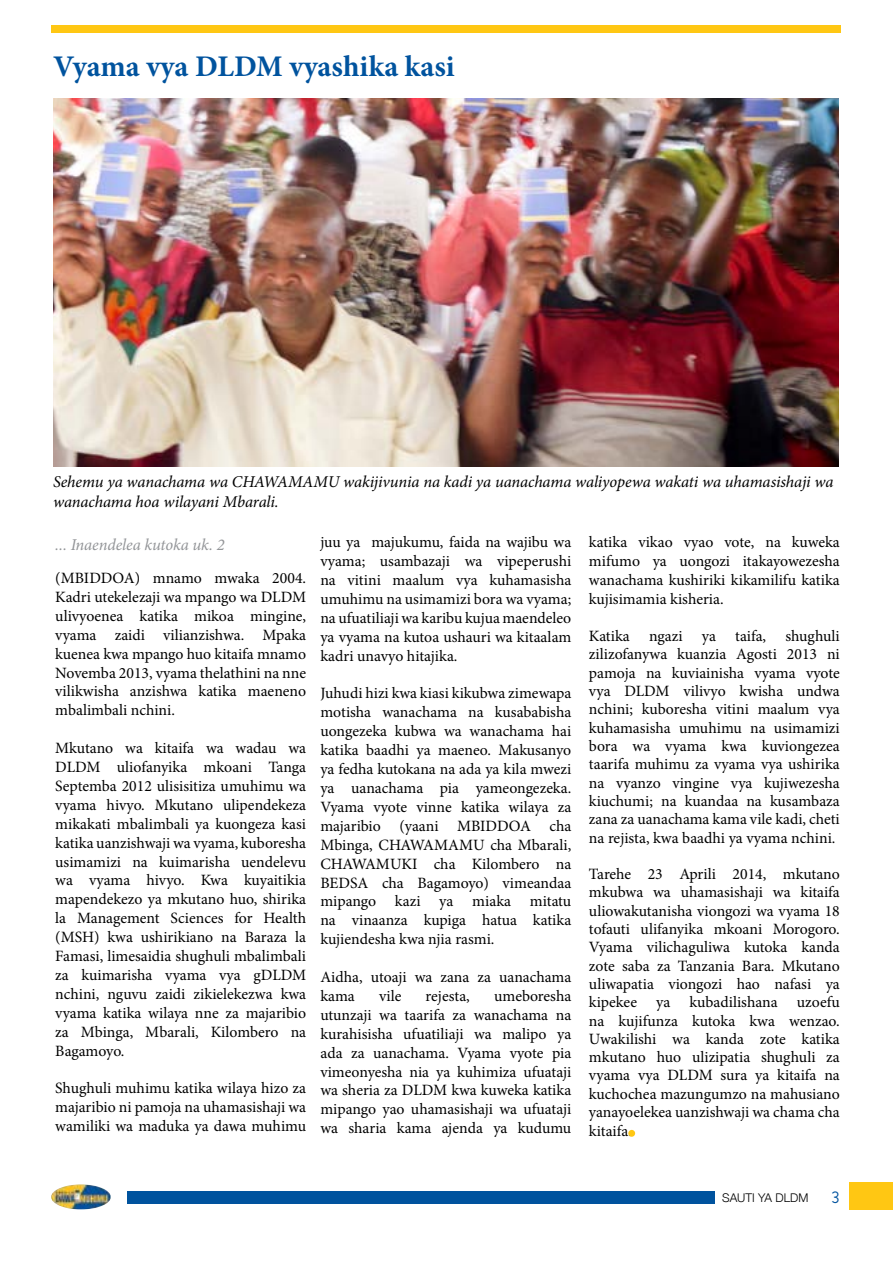
<style>
.page{position:relative;width:893px;height:1263px;background:#fff}
.page>*{position:absolute;margin:0;border:0;box-sizing:border-box;transform-origin:0 0}
.t1{font:700 30px "Minion Pro";color:#00539e}
.t2{font:18px "Kabel";color:#00539e}
.t3{font:italic 16.5px/19.8px "Minion Pro";letter-spacing:-.005em;color:#000}
.t4{font:italic 16.5px "Minion Pro";letter-spacing:-.005em;color:#939598}
.t5{font:15.75px/18.9px "Minion Pro";color:#000;text-align:justify}
.t6{font:300 12px "Helvetica Neue";color:#000}
</style>
<div class="page">
<img style="left:51px;top:1184px;width:60px;height:25px">
<div style="left:51px;top:25px;width:789px;height:8px;background:#ffc713"></div>
<div style="left:849px;top:1182px;width:44px;height:27px;background:#ffc713"></div>
<div style="left:127px;top:1191px;width:587px;height:13px;background:#00539e"></div>
<img style="left:53px;top:98px;width:785px;height:368px">
<div style="left:628px;top:1130px;width:7px;height:7px;background:#ffc713;border-radius:50%"></div>
<h1 class="t1" style="left:53px;top:45px;width:403px">Vyama vya DLDM vyashika kasi</h1>
<p class="t3" style="left:53px;top:472px;width:782px">Sehemu ya wanachama wa CHAWAMAMU wakijivunia na kadi ya uanachama waliyopewa wakati wa uhamasishaji wa wanachama hoa wilayani Mbarali.</p>
<p class="t4" style="left:55px;top:533px;width:171px">... Inaendelea kutoka uk. 2</p>
<p class="t5" style="left:55px;top:569px;width:252px">(MBIDDOA) mnamo mwaka 2004.<br>Kadri utekelezaji wa mpango wa DLDM ulivyoenea katika mikoa mingine, vyama zaidi vilianzishwa. Mpaka kuenea kwa mpango huo kitaifa mnamo Novemba 2013, vyama thelathini na nne vilikwisha anzishwa katika maeneno mbalimbali nchini.</p>
<p class="t5" style="left:55px;top:739px;width:252px">Mkutano wa kitaifa wa wadau wa DLDM uliofanyika mkoani Tanga Septemba 2012 ulisisitiza umuhimu wa vyama hivyo. Mkutano ulipendekeza mikakati mbalimbali ya kuongeza kasi katika uanzishwaji wa vyama, kuboresha usimamizi na kuimarisha uendelevu wa vyama hivyo. Kwa kuyaitikia mapendekezo ya mkutano huo, shirika la Management Sciences for Health (MSH) kwa ushirikiano na Baraza la Famasi, limesaidia shughuli mbalimbali za kuimarisha vyama vya gDLDM nchini, nguvu zaidi zikielekezwa kwa vyama katika wilaya nne za majaribio za Mbinga, Mbarali, Kilombero na Bagamoyo.</p>
<p class="t5" style="left:55px;top:1079px;width:252px">Shughuli muhimu katika wilaya hizo za majaribio ni pamoja na uhamasishaji wa wamiliki wa maduka ya dawa muhimu</p>
<p class="t5" style="left:320px;top:533px;width:252px">juu ya majukumu, faida na wajibu wa vyama; usambazaji wa vipeperushi na vitini maalum vya kuhamasisha umuhimu na usimamizi bora wa vyama; na ufuatiliaji wa karibu kujua maendeleo ya vyama na kutoa ushauri wa kitaalam kadri unavyo hitajika.</p>
<p class="t5" style="left:320px;top:684px;width:252px">Juhudi hizi kwa kiasi kikubwa zimewapa motisha wanachama na kusababisha uongezeka kubwa wa wanachama hai katika baadhi ya maeneo. Makusanyo ya fedha kutokana na ada ya kila mwezi ya uanachama pia yameongezeka.<br>Vyama vyote vinne katika wilaya za majaribio (yaani MBIDDOA cha Mbinga, CHAWAMAMU cha Mbarali, CHAWAMUKI cha Kilombero na BEDSA cha Bagamoyo) vimeandaa mipango kazi ya miaka mitatu na vinaanza kupiga hatua katika kujiendesha kwa njia rasmi.</p>
<p class="t5" style="left:320px;top:967px;width:252px">Aidha, utoaji wa zana za uanachama kama</p>
<p class="t5" style="left:320px;top:986px;width:252px;text-indent:174px">umeboresha utunzaji wa taarifa za wanachama na kurahisisha ufuatiliaji wa malipo ya ada za uanachama. Vyama vyote pia vimeonyesha nia ya kuhimiza ufuataji wa sheria za DLDM kwa kuweka katika mipango yao uhamasishaji wa ufuataji wa sharia kama ajenda ya kudumu</p>
<p class="t5" style="left:379px;top:986px;width:24px">vile</p>
<p class="t5" style="left:426px;top:986px;width:46px">rejesta,</p>
<p class="t5" style="left:589px;top:533px;width:252px">katika vikao vyao vote, na kuweka mifumo ya uongozi itakayowezesha wanachama kushiriki kikamilifu katika kujisimamia kisheria.</p>
<p class="t5" style="left:589px;top:627px;width:252px;line-height:18.3px">Katika ngazi ya taifa, shughuli zilizofanywa kuanzia Agosti 2013 ni pamoja na kuviainisha vyama vyote vya DLDM vilivyo kwisha undwa nchini; kuboresha vitini maalum vya kuhamasisha umuhimu na usimamizi bora wa vyama kwa kuviongezea taarifa muhimu za vyama vya ushirika na vyanzo vingine vya kujiwezesha kiuchumi; na kuandaa na kusambaza zana za uanachama kama vile kadi, cheti na rejista, kwa baadhi ya vyama nchini.</p>
<p class="t5" style="left:589px;top:865px;width:252px;line-height:18.3px">Tarehe 23 Aprili 2014, mkutano mkubwa wa uhamasishaji wa kitaifa uliowakutanisha viongozi wa vyama 18 tofauti ulifanyika mkoani Morogoro.<br>Vyama vilichaguliwa kutoka kanda zote saba za Tanzania Bara. Mkutano uliwapatia viongozi hao nafasi ya kipekee ya kubadilishana uzoefu na kujifunza kutoka kwa wenzao.<br>Uwakilishi wa kanda zote katika mkutano huo ulizipatia shughuli za vyama vya DLDM sura ya kitaifa na kuchochea mazungumzo na mahusiano yanayoelekea uanzishwaji wa chama cha kitaifa.</p>
<p class="t6" style="left:722px;top:1188px;width:88px">SAUTI YA DLDM</p>
<p class="t2" style="left:831px;top:1186px;width:10px">3</p>
</div>
